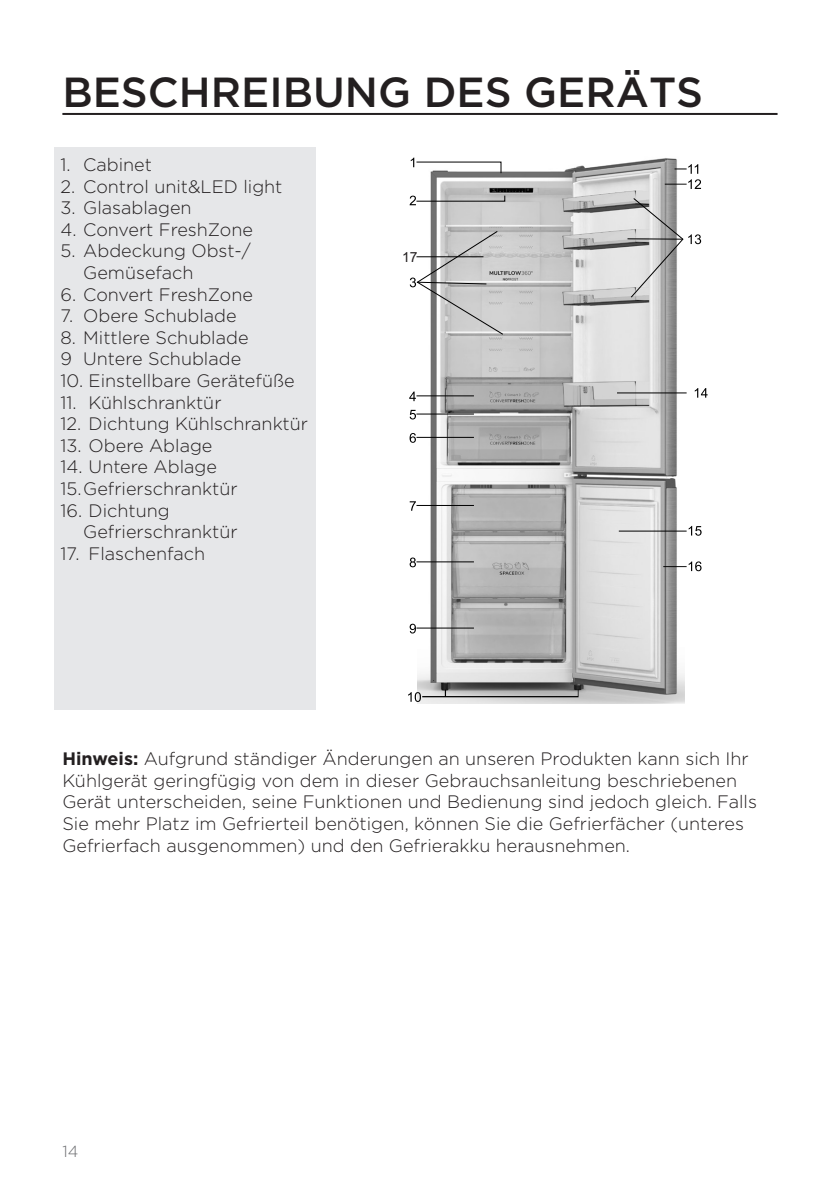
<style>
.page{position:relative;width:840px;height:1191px;background:#fff}
.page>*{position:absolute;margin:0;border:0;box-sizing:border-box;transform-origin:0 0}
.glavni_naslov{font:500 42px "Gotham";color:#231f20}
.seznam{font:300 18px/21.6px "Gotham";color:#231f20}
.seznam_stevilke_opis_aparata{font:300 18px/21.6px "Gotham";color:#231f20}
.t1{font:300 16px "Gotham";color:#6c6d70}
.t2{font:13.8px "Arial";color:#231f20}
.s1{font-weight:700}
</style>
<div class="page">
<hr style="left:62px;top:113px;width:715px;height:2px;background:#231f20">
<div style="left:55px;top:147px;width:261px;height:563px;background:#e6e7e9"></div>
<img style="left:417px;top:158px;width:266px;height:545px">
<svg style="left:410px;top:158px;width:91px;height:16px"></svg>
<svg style="left:409px;top:195px;width:96px;height:10px"></svg>
<hr style="left:416px;top:414px;width:57px;height:1px;background:#000">
<svg style="left:409px;top:410px;width:7px;height:9px"></svg>
<hr style="left:416px;top:437px;width:57px;height:1px;background:#000">
<svg style="left:409px;top:433px;width:6px;height:10px"></svg>
<hr style="left:416px;top:505px;width:57px;height:1px;background:#000">
<svg style="left:409px;top:501px;width:6px;height:10px"></svg>
<hr style="left:416px;top:561px;width:57px;height:1px;background:#000">
<svg style="left:409px;top:557px;width:6px;height:10px"></svg>
<hr style="left:416px;top:628px;width:57px;height:1px;background:#000">
<svg style="left:409px;top:623px;width:6px;height:10px"></svg>
<svg style="left:664px;top:164px;width:36px;height:25px"></svg>
<svg style="left:630px;top:198px;width:70px;height:100px"></svg>
<hr style="left:616px;top:392px;width:70px;height:1px;background:#000">
<svg style="left:694px;top:388px;width:13px;height:10px"></svg>
<hr style="left:618px;top:531px;width:68px;height:1px;background:#000">
<svg style="left:688px;top:526px;width:13px;height:10px"></svg>
<svg style="left:663px;top:561px;width:38px;height:10px"></svg>
<svg style="left:409px;top:231px;width:94px;height:104px"></svg>
<svg style="left:408px;top:688px;width:170px;height:14px;background:#aaa"></svg>
<hr style="left:627px;top:238px;width:55px;height:1px;background:#000">
<hr style="left:416px;top:395px;width:57px;height:1px;background:#000">
<svg style="left:409px;top:391px;width:6px;height:10px"></svg>
<hr style="left:416px;top:256px;width:67px;height:1px;background:#000">
<p class="glavni_naslov" style="left:62px;top:65px;width:642px">BESCHREIBUNG DES GERÄTS</p>
<p class="seznam_stevilke_opis_aparata" style="left:60px;top:153px;width:93px">1. Cabinet</p>
<p class="seznam_stevilke_opis_aparata" style="left:60px;top:175px;width:223px">2. Control unit&amp;LED light</p>
<p class="seznam_stevilke_opis_aparata" style="left:60px;top:196px;width:133px">3. Glasablagen</p>
<p class="seznam_stevilke_opis_aparata" style="left:60px;top:218px;width:194px">4. Convert FreshZone</p>
<p class="seznam_stevilke_opis_aparata" style="left:83px;top:240px;width:169px;text-indent:-23px">5. Abdeckung Obst-/<br>Gemüsefach</p>
<p class="seznam_stevilke_opis_aparata" style="left:60px;top:283px;width:194px">6. Convert FreshZone</p>
<p class="seznam_stevilke_opis_aparata" style="left:60px;top:304px;width:177px">7. Obere Schublade</p>
<p class="seznam_stevilke_opis_aparata" style="left:60px;top:326px;width:189px">8. Mittlere Schublade</p>
<p class="seznam_stevilke_opis_aparata" style="left:60px;top:348px;width:182px">9 Untere Schublade</p>
<p class="seznam_stevilke_opis_aparata" style="left:60px;top:369px;width:235px">10. Einstellbare Gerätefüße</p>
<p class="seznam_stevilke_opis_aparata" style="left:60px;top:391px;width:162px">11. Kühlschranktür</p>
<p class="seznam_stevilke_opis_aparata" style="left:60px;top:412px;width:249px">12. Dichtung Kühlschranktür</p>
<p class="seznam_stevilke_opis_aparata" style="left:60px;top:434px;width:153px">13. Obere Ablage</p>
<p class="seznam_stevilke_opis_aparata" style="left:60px;top:456px;width:158px">14. Untere Ablage</p>
<p class="seznam_stevilke_opis_aparata" style="left:60px;top:477px;width:178px">15.Gefrierschranktür</p>
<p class="seznam_stevilke_opis_aparata" style="left:83px;top:499px;width:156px;text-indent:-23px">16. Dichtung<br>Gefrierschranktür</p>
<p class="seznam_stevilke_opis_aparata" style="left:60px;top:542px;width:146px">17. Flaschenfach</p>
<p class="t2" style="left:402px;top:249px;width:17px">17</p>
<p class="seznam" style="left:62px;top:747px;width:695px"><span class="s1">Hinweis:</span> Aufgrund ständiger Änderungen an unseren Produkten kann sich Ihr Kühlgerät geringfügig von dem in dieser Gebrauchsanleitung beschriebenen Gerät unterscheiden, seine Funktionen und Bedienung sind jedoch gleich. Falls Sie mehr Platz im Gefrierteil benötigen, können Sie die Gefrierfächer (unteres Gefrierfach ausgenommen) und den Gefrierakku herausnehmen.</p>
<p class="t1" style="left:62px;top:1140px;width:17px">14</p>
</div>
